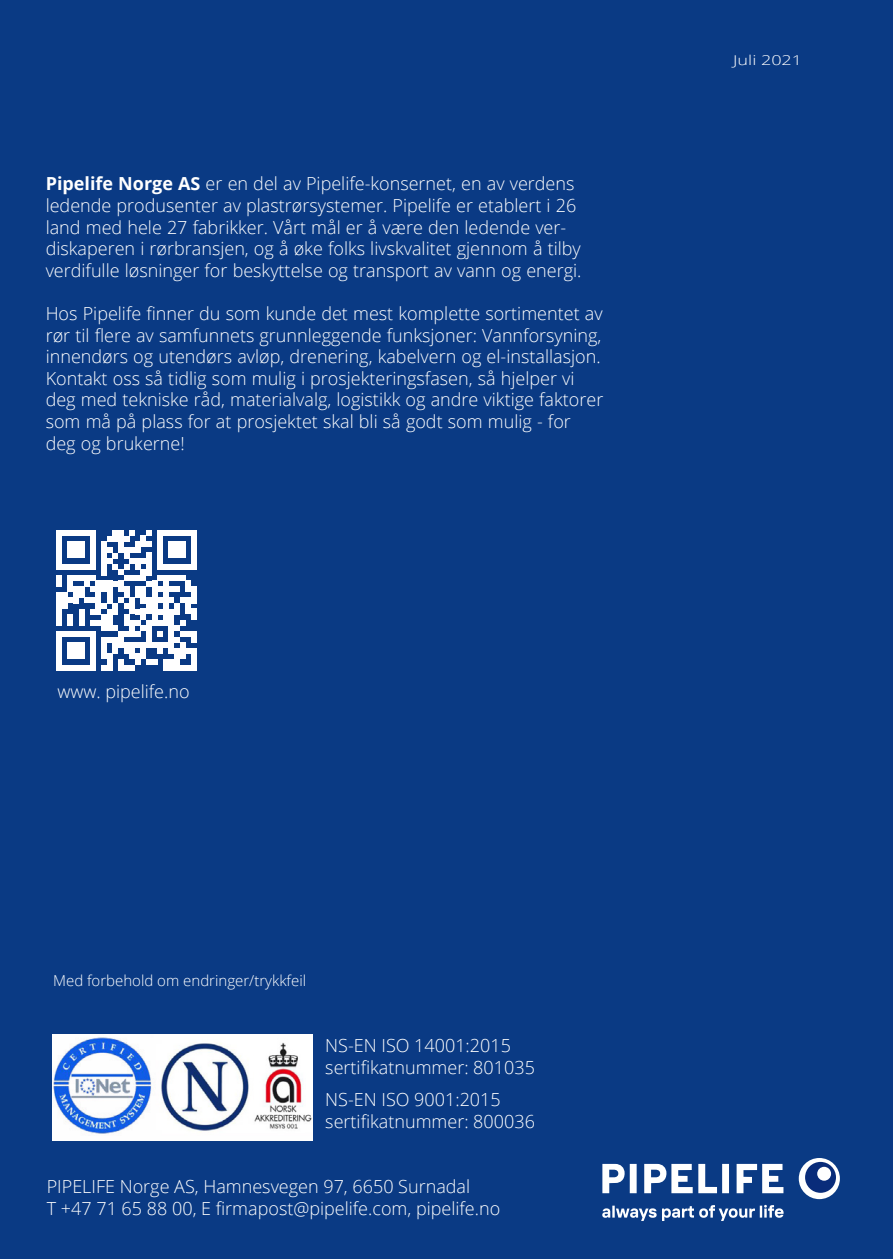
<style>
.page{position:relative;width:893px;height:1259px;background:#0a3a84}
.page>*{position:absolute;margin:0;border:0;box-sizing:border-box;transform-origin:0 0}
.Hvite_headinger{font:300 18px/21.6px "Open Sans";color:#fff}
.Hvite_headinger-2{font:300 15px "Open Sans";color:#fff}
.t1{font:300 13.5px "Open Sans";color:#fff;scale:1.33 1}
.s1{font-weight:700}
</style>
<div class="page">
<img style="left:53px;top:1034px;width:259px;height:106px">
<svg style="left:602px;top:1158px;width:238px;height:63px"></svg>
<div style="left:805px;top:1162px;width:31px;height:30px;background:#092c7a;border-radius:50%"></div>
<div style="left:817px;top:1166px;width:14px;height:14px;background:#fff;border-radius:50%"></div>
<div style="left:56px;top:592px;width:6px;height:33px;background:#fff"></div>
<div style="left:56px;top:631px;width:6px;height:11px;background:#fff"></div>
<div style="left:56px;top:642px;width:6px;height:17px;background:#fff"></div>
<div style="left:56px;top:659px;width:6px;height:11px;background:#fff"></div>
<div style="left:68px;top:614px;width:5px;height:11px;background:#fff"></div>
<div style="left:79px;top:609px;width:5px;height:16px;background:#fff"></div>
<div style="left:101px;top:614px;width:6px;height:11px;background:#fff"></div>
<div style="left:107px;top:609px;width:5px;height:16px;background:#fff"></div>
<div style="left:124px;top:614px;width:5px;height:11px;background:#fff"></div>
<div style="left:141px;top:609px;width:5px;height:11px;background:#fff"></div>
<div style="left:152px;top:592px;width:5px;height:33px;background:#fff"></div>
<div style="left:163px;top:592px;width:6px;height:33px;background:#fff"></div>
<div style="left:169px;top:609px;width:5px;height:16px;background:#fff"></div>
<svg style="left:62px;top:620px;width:129px;height:50px"></svg>
<svg style="left:56px;top:530px;width:141px;height:84px"></svg>
<div style="left:191px;top:592px;width:6px;height:11px;background:#fff"></div>
<div style="left:191px;top:609px;width:6px;height:11px;background:#fff"></div>
<div style="left:191px;top:631px;width:6px;height:11px;background:#fff"></div>
<div style="left:191px;top:648px;width:6px;height:11px;background:#fff"></div>
<div style="left:191px;top:659px;width:6px;height:11px;background:#fff"></div>
<p class="Hvite_headinger" style="left:46px;top:172px;width:537px"><span class="s1">Pipelife Norge AS</span> er en del av Pipelife-konsernet, en av verdens ledende produsenter av plastrørsystemer. Pipelife er etablert i 26 land med hele 27 fabrikker. Vårt mål er å være den ledende ver&shy;diskaperen i rørbransjen, og å øke folks livskvalitet gjennom å tilby verdifulle løsninger for beskyttelse og transport av vann og energi.</p>
<p class="Hvite_headinger" style="left:46px;top:302px;width:559px">Hos Pipelife finner du som kunde det mest komplette sortimentet av rør til flere av samfunnets grunnleggende funksjoner: Vannforsyning, innendørs og utendørs avløp, drenering, kabelvern og el-installasjon.<br>Kontakt oss så tidlig som mulig i prosjekteringsfasen, så hjelper vi deg med tekniske råd, materialvalg, logistikk og andre viktige faktorer som må på plass for at prosjektet skal bli så godt som mulig - for deg og brukerne!</p>
<p class="Hvite_headinger" style="left:57px;top:680px;width:134px">www. pipelife.no</p>
<p class="Hvite_headinger-2" style="left:53px;top:970px;width:254px">Med forbehold om endringer/trykkfeil</p>
<p class="Hvite_headinger" style="left:325px;top:1034px;width:187px">NS-EN ISO 14001:2015</p>
<p class="Hvite_headinger" style="left:325px;top:1056px;width:211px">sertifikatnummer: 801035</p>
<p class="Hvite_headinger" style="left:325px;top:1088px;width:177px">NS-EN ISO 9001:2015</p>
<p class="Hvite_headinger" style="left:325px;top:1110px;width:211px">sertifikatnummer: 800036</p>
<p class="Hvite_headinger" style="left:47px;top:1175px;width:425px">PIPELIFE Norge AS, Hamnesvegen 97, 6650 Surnadal</p>
<p class="Hvite_headinger" style="left:47px;top:1197px;width:455px">T +47 71 65 88 00, E firmapost@pipelife.com, pipelife.no</p>
<p class="t1" style="left:733px;top:51px;width:53px">Juli 2021</p>
</div>
